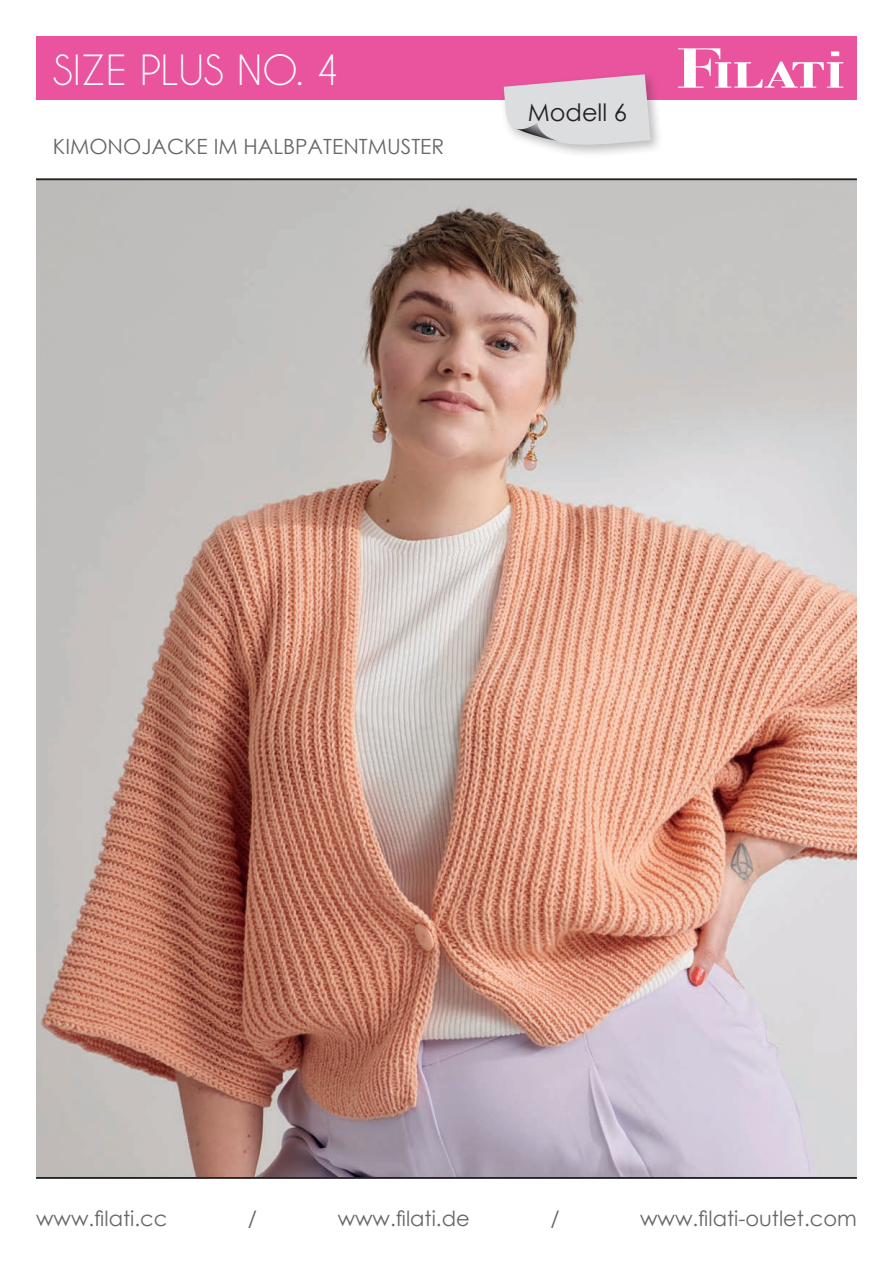
<style>
.page{position:relative;width:893px;height:1263px;background:#fff}
.page>*{position:absolute;margin:0;border:0;box-sizing:border-box;transform-origin:0 0}
.t1{font:39px "Caviar Dreams";color:#fff}
.t2{font:24px "Century Gothic";color:#231f20}
.t3{font:21px "Century Gothic";color:#67676a}
</style>
<div class="page">
<img style="left:36px;top:180px;width:821px;height:997px">
<hr style="left:36px;top:1177px;width:821px;height:1px;background:#231f20">
<hr style="left:36px;top:179px;width:821px;height:1px;background:#231f20">
<div style="left:36px;top:36px;width:821px;height:64px;background:#ea549f"></div>
<svg style="left:678px;top:48px;width:165px;height:40px"></svg>
<div style="left:499px;top:70px;width:165px;height:88px;background:#231f20;opacity:.3"></div>
<svg style="left:504px;top:74px;width:147px;height:76px"></svg>
<h1 class="t1" style="left:53px;top:47px;width:288px">SIZE PLUS NO. 4</h1>
<p class="t3" style="left:53px;top:131px;width:393px">KIMONOJACKE IM HALBPATENTMUSTER</p>
<p class="t2" style="left:528px;top:96px;width:101px">Modell 6</p>
<p class="t3" style="left:36px;top:1204px;width:133px">www.filati.cc</p>
<p class="t3" style="left:248px;top:1204px;width:11px">/</p>
<p class="t3" style="left:338px;top:1204px;width:134px">www.filati.de</p>
<p class="t3" style="left:550px;top:1204px;width:11px">/</p>
<p class="t3" style="left:640px;top:1204px;width:218px">www.filati-outlet.com</p>
</div>
